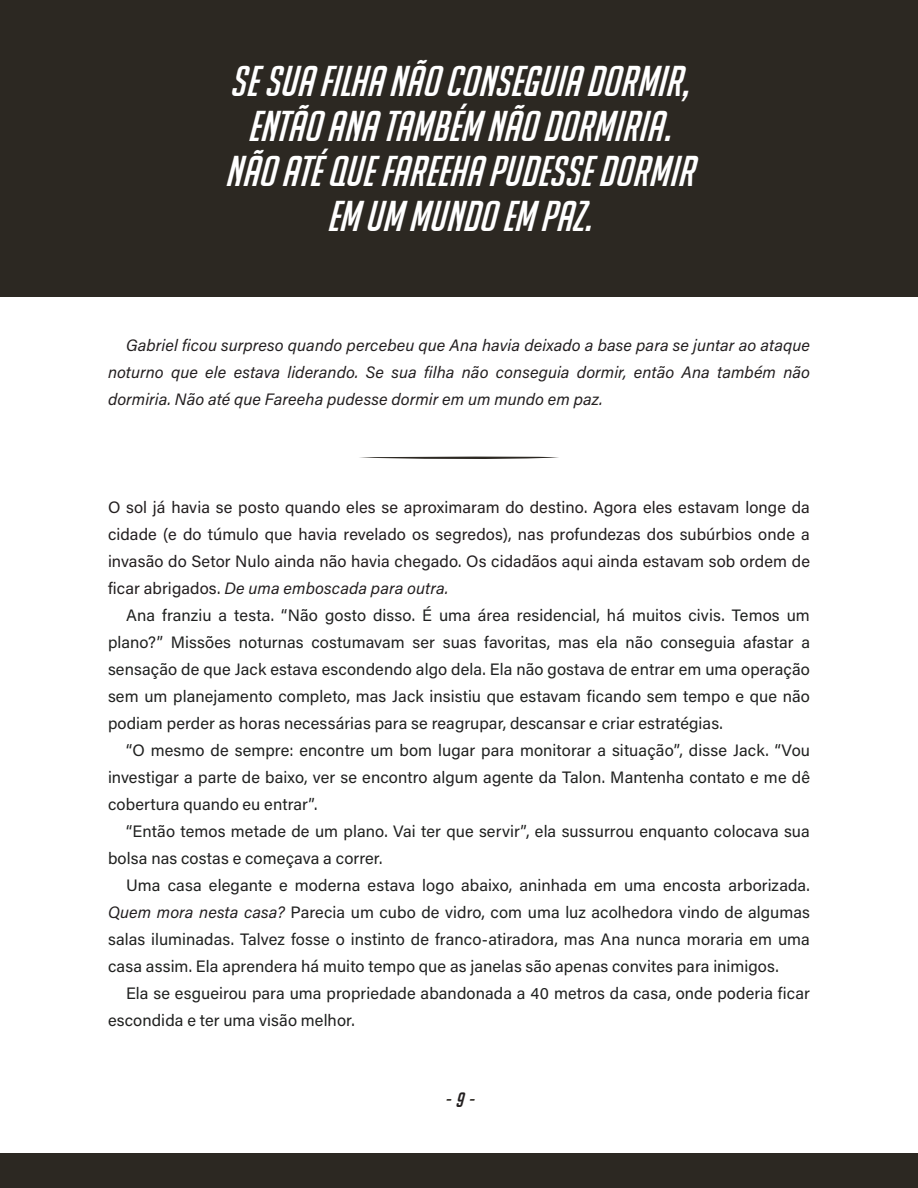
<style>
.page{position:relative;width:918px;height:1188px;background:#fff}
.page>*{position:absolute;margin:0;border:0;box-sizing:border-box;transform-origin:0 0}
.t1{font:italic 42px/45px "Big Noodle Too";letter-spacing:.01em;color:#fff;text-align:center}
.t2{font:italic 20.25px "Big Noodle Too";color:#2c2822}
.TXT{font:16.5px/27px "Acumin Pro";letter-spacing:.005em;color:#202120;text-align:justify}
.TXTFL{font:16.5px/27px "Acumin Pro";letter-spacing:.005em;color:#231f20;text-align:justify}
.TXT-2{font:italic 16.5px/27px "Acumin Pro";letter-spacing:.005em;color:#231f20;text-align:justify}
.s1{font-style:italic}
.s2{font-style:italic;color:#231f20}
.s3{color:#231f20}
</style>
<div class="page">
<div style="left:0;top:1153px;width:918px;height:35px;background:#2c2822"></div>
<svg style="left:359px;top:456px;width:200px;height:3px"></svg>
<div style="left:0;top:0;width:918px;height:297px;background:#2c2822"></div>
<p class="t1" style="left:225px;top:58px;width:470px">SE SUA FILHA NÃO CONSEGUIA DORMIR,<br>ENTÃO ANA TAMBÉM NÃO DORMIRIA.<br>NÃO ATÉ QUE FAREEHA PUDESSE DORMIR<br>EM UM MUNDO EM PAZ.</p>
<p class="TXT-2" style="left:108px;top:331px;width:704px;text-indent:18px">Gabriel ficou surpreso quando percebeu que Ana havia deixado a base para se juntar ao ataque noturno que ele estava liderando. Se sua filha não conseguia dormir, então Ana também não dormiria. Não até que Fareeha pudesse dormir em um mundo em paz.</p>
<p class="TXTFL" style="left:108px;top:493px;width:704px">O sol já havia se posto quando eles se aproximaram do destino. Agora eles estavam longe da cidade (e do túmulo que havia revelado os segredos), nas profundezas dos subúrbios onde a invasão do Setor Nulo ainda não havia chegado. Os cidadãos aqui ainda estavam sob ordem de ficar abrigados. <span class="s1">De uma emboscada para outra.</span></p>
<p class="TXT" style="left:108px;top:601px;width:704px;text-indent:18px">Ana franziu a testa. “Não gosto disso. É uma área residencial, há muitos civis. Temos um plano?” Missões noturnas costumavam ser suas favoritas, mas ela não conseguia afastar a sensação de que Jack estava escondendo algo dela. Ela não gostava de entrar em uma operação sem um planejamento completo, mas Jack insistiu que estavam ficando sem tempo e que não podiam perder as horas necessárias para se reagrupar, descansar e criar estratégias.</p>
<p class="TXT" style="left:108px;top:736px;width:704px;text-indent:18px">“O mesmo de sempre: encontre um bom lugar para monitorar a situação”, disse Jack. “Vou investigar a parte de baixo, ver se encontro algum agente da Talon. Mantenha contato e me dê cobertura quando eu entrar”.</p>
<p class="TXT" style="left:108px;top:817px;width:703px;text-indent:18px">“Então temos metade de um plano. Vai ter que servir”, ela sussurrou enquanto colocava sua bolsa nas costas e começava a correr.</p>
<p class="TXT" style="left:108px;top:871px;width:704px;text-indent:18px">Uma casa elegante e moderna estava logo abaixo, aninhada em uma encosta arborizada.<br><span class="s2">Quem mora nesta casa?</span> Parecia um cubo de vidro, com uma luz acolhedora vindo de algumas salas iluminadas. Talvez fosse o instinto de franco-atiradora, mas Ana nunca moraria em uma casa assim. Ela aprendera há muito tempo que as janelas são apenas convites para inimigos.</p>
<p class="TXT" style="left:108px;top:979px;width:704px;text-indent:18px">Ela se esgueirou para uma propriedade abandonada a 40 metros da casa, onde poderia ficar escondida e ter uma visão melhor.</p>
<p class="t2" style="left:445px;top:1087px;width:30px">- <span class="s3">9</span> -</p>
</div>
